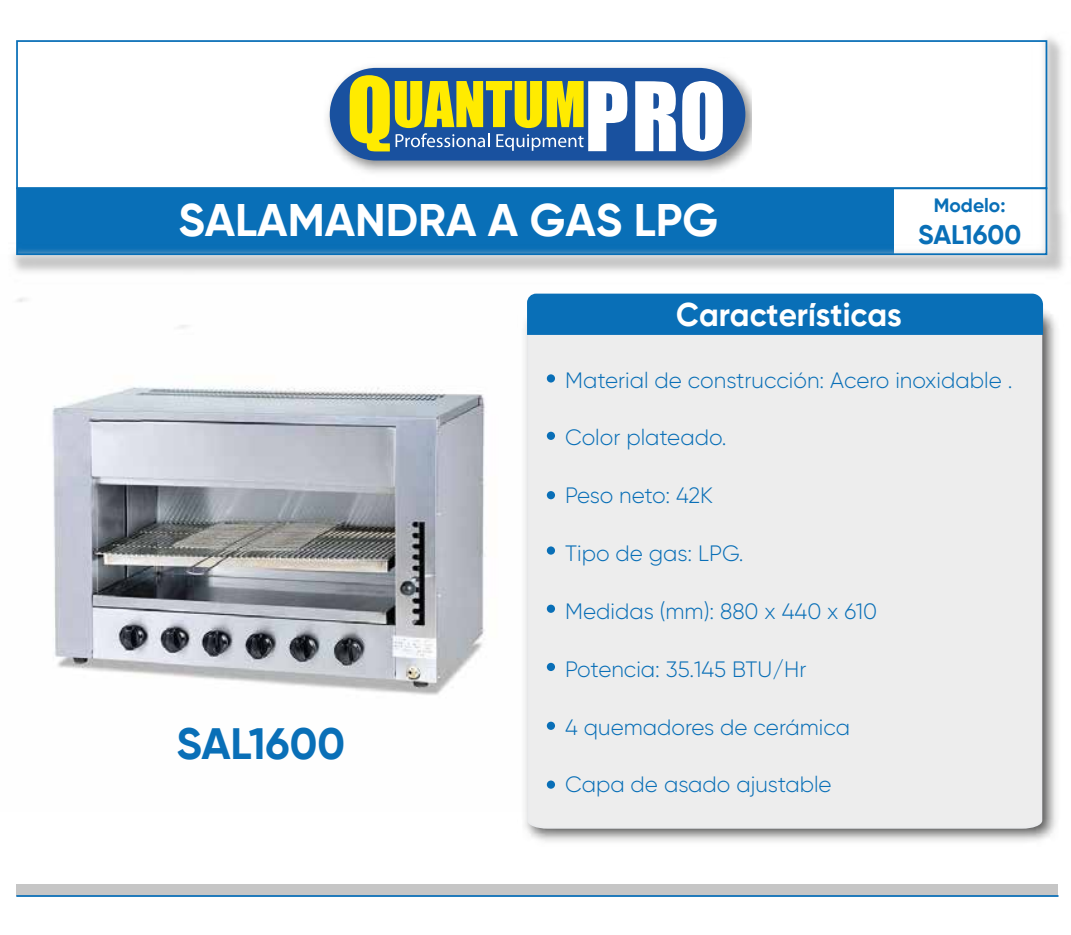
<style>
.page{position:relative;width:1071px;height:935px;background:#fff}
.page>*{position:absolute;margin:0;border:0;box-sizing:border-box;transform-origin:0 0}
.t1{font:700 45.5px "Gilroy";color:#fff}
.t2{font:700 43.75px "Gilroy";color:#096fb7}
.t3{font:700 32.73px "Gilroy";color:#fff;scale:.96 1}
.t4{font:700 26.78px "Gilroy";color:#096fb7}
.t5{font:300 22.22px "Gilroy";color:#096fb7}
.t6{font:700 19.25px "Gilroy";color:#096fb7}
</style>
<div class="page">
<img style="left:52px;top:386px;width:433px;height:309px">
<div style="left:16px;top:883px;width:1042px;height:11px;background:#c6c6c6"></div>
<img style="left:12px;top:37px;width:1052px;height:291px">
<div style="left:16px;top:40px;width:1031px;height:149px;border:2px solid #096fb7"></div>
<div style="left:16px;top:187px;width:1031px;height:68px;border:2px solid #096fb7"></div>
<hr style="left:16px;top:894px;width:1043px;height:2px;background:#096fb7">
<img style="left:518px;top:301px;width:546px;height:541px">
<div style="left:526px;top:310px;width:517px;height:519px;background:#ededed"></div>
<img style="left:324px;top:57px;width:427px;height:124px">
<div style="left:330px;top:68px;width:415px;height:92px;background:#19519f;border-radius:46px"></div>
<svg style="left:635px;top:81px;width:41px;height:70px;background:#dfe7f1"></svg>
<svg style="left:682px;top:81px;width:41px;height:70px"></svg>
<svg style="left:350px;top:75px;width:277px;height:76px"></svg>
<div style="left:527px;top:293px;width:516px;height:42px;background:#096fb7"></div>
<div style="left:547px;top:374px;width:8px;height:8px;background:#096fb7;border-radius:50%"></div>
<div style="left:547px;top:431px;width:8px;height:9px;background:#096fb7;border-radius:50%"></div>
<div style="left:547px;top:491px;width:8px;height:8px;background:#096fb7;border-radius:50%"></div>
<div style="left:547px;top:546px;width:8px;height:8px;background:#096fb7;border-radius:50%"></div>
<div style="left:547px;top:604px;width:8px;height:8px;background:#096fb7;border-radius:50%"></div>
<div style="left:547px;top:662px;width:8px;height:8px;background:#096fb7;border-radius:50%"></div>
<div style="left:547px;top:721px;width:8px;height:8px;background:#096fb7;border-radius:50%"></div>
<div style="left:547px;top:780px;width:8px;height:8px;background:#096fb7;border-radius:50%"></div>
<h1 class="t1" style="left:178px;top:191px;width:541px">SALAMANDRA A GAS LPG</h1>
<p class="t6" style="left:934px;top:193px;width:73px">Modelo:</p>
<p class="t4" style="left:918px;top:218px;width:105px">SAL1600</p>
<h3 class="t3" style="left:676px;top:293px;width:237px">Características</h3>
<p class="t5" style="left:565px;top:366px;width:449px">Material de construcción: Acero inoxidable .</p>
<p class="t5" style="left:565px;top:424px;width:163px">Color plateado.</p>
<p class="t5" style="left:565px;top:481px;width:149px">Peso neto: 42K</p>
<h2 class="t2" style="left:176px;top:715px;width:170px">SAL1600</h2>
<p class="t5" style="left:565px;top:539px;width:180px">Tipo de gas: LPG.</p>
<p class="t5" style="left:565px;top:597px;width:313px">Medidas (mm): 880 x 440 x 610</p>
<p class="t5" style="left:565px;top:655px;width:243px">Potencia: 35.145 BTU/Hr</p>
<p class="t5" style="left:565px;top:713px;width:286px">4 quemadores de cerámica</p>
<p class="t5" style="left:565px;top:770px;width:268px">Capa de asado ajustable</p>
</div>
